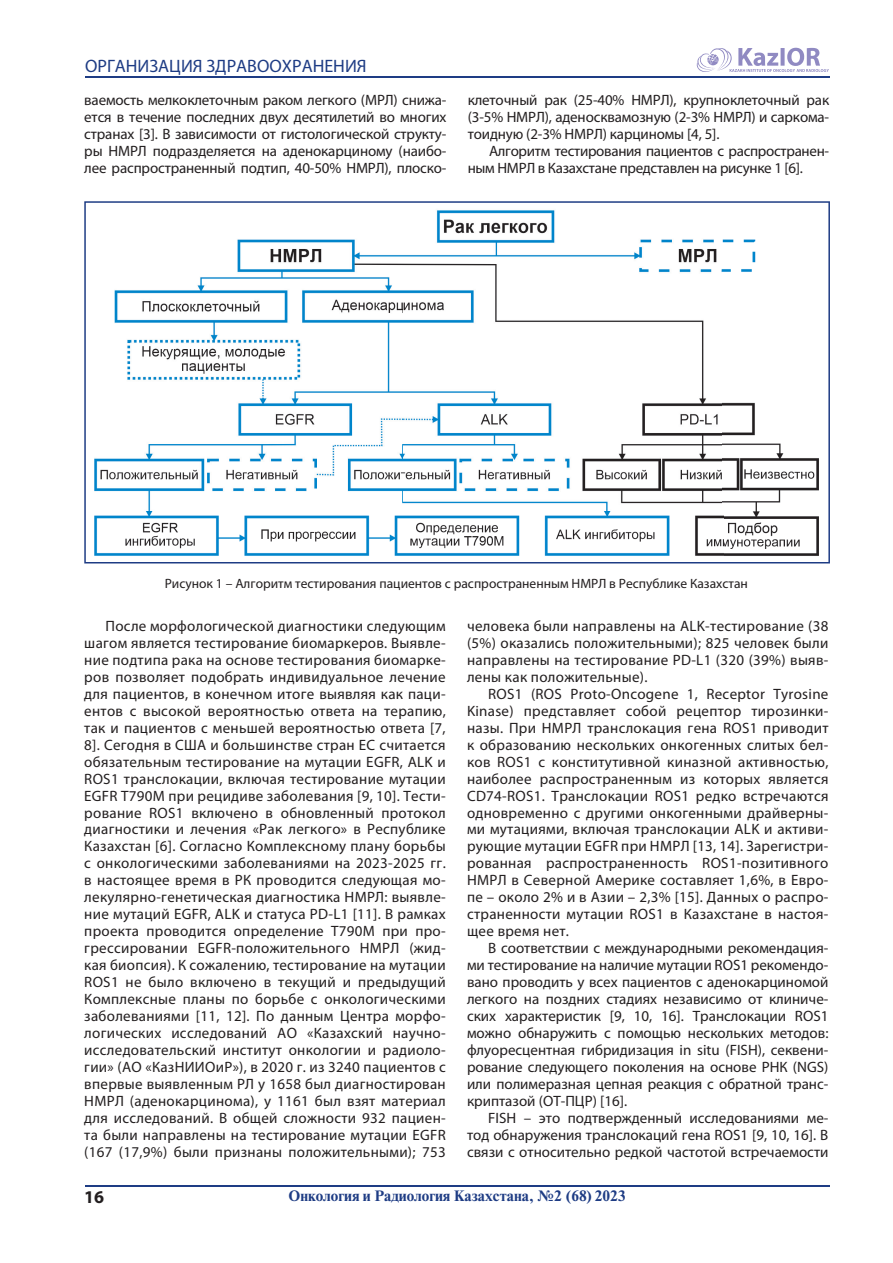
<style>
.page{position:relative;width:893px;height:1263px;background:#fff}
.page>*{position:absolute;margin:0;border:0;box-sizing:border-box;transform-origin:0 0}
.t1{font:18px "K Myriad Pro";color:#1e3c84}
.t2{font:700 18px "K Myriad Pro";color:#231f20}
.t3{font:15px/17px "K Myriad Pro";color:#231f20;text-align:justify}
.t4{font:15px/17px "K Myriad Pro";letter-spacing:-.02em;color:#231f20}
.t5{font:700 15px "DS Times";color:#1e3c84}
.t6{font:13.5px "K Myriad Pro";color:#231f20}
</style>
<div class="page">
<hr style="left:85px;top:76px;width:744px;height:1px;background:#1e3c84">
<hr style="left:85px;top:1186px;width:744px;height:1px;background:#1e3c84">
<svg style="left:697px;top:47px;width:132px;height:25px"></svg>
<svg style="left:84px;top:201px;width:746px;height:362px"></svg>
<p class="t1" style="left:85px;top:56px;width:283px">ОРГАНИЗАЦИЯ ЗДРАВООХРАНЕНИЯ</p>
<p class="t3" style="left:84px;top:92px;width:364px">ваемость мелкоклеточным раком легкого (МРЛ) снижа&shy;ется в течение последних двух десятилетий во многих странах [3]. В зависимости от гистологической структу&shy;ры НМРЛ подразделяется на аденокарциному (наибо&shy;лее распространенный подтип, 40-50% НМРЛ), плоско-</p>
<p class="t3" style="left:468px;top:92px;width:363px">клеточный рак (25-40% НМРЛ), крупноклеточный рак (3-5% НМРЛ), аденосквамозную (2-3% НМРЛ) и саркома&shy;тоидную (2-3% НМРЛ) карциномы [4, 5].</p>
<p class="t4" style="left:468px;top:142px;width:363px;text-indent:21px">Алгоритм тестирования пациентов с распространен&shy;ным НМРЛ в Казахстане представлен на рисунке 1 [6].</p>
<p class="t6" style="left:165px;top:576px;width:585px">Рисунок 1 – Алгоритм тестирования пациентов с распространенным НМРЛ в Республике Казахстан</p>
<p class="t3" style="left:84px;top:618px;width:363px;text-indent:21px">После морфологической диагностики следующим шагом является тестирование биомаркеров. Выявле&shy;ние подтипа рака на основе тестирования биомарке&shy;ров позволяет подобрать индивидуальное лечение для пациентов, в конечном итоге выявляя как паци&shy;ентов с высокой вероятностью ответа на терапию, так и пациентов с меньшей вероятностью ответа [7, 8]. Сегодня в США и большинстве стран ЕС считается обязательным тестирование на мутации EGFR, ALK и ROS1 транслокации, включая тестирование мутации EGFR T790M при рецидиве заболевания [9, 10]. Тести&shy;рование ROS1 включено в обновленный протокол диагностики и лечения «Рак легкого» в Республике Казахстан [6]. Согласно Комплексному плану борьбы с онкологическими заболеваниями на 2023-2025 гг. в настоящее время в РК проводится следующая мо&shy;лекулярно-генетическая диагностика НМРЛ: выявле&shy;ние мутаций EGFR, ALK и статуса PD-L1 [11]. В рамках проекта проводится определение Т790М при про&shy;грессировании EGFR-положительного НМРЛ (жид&shy;кая биопсия). К сожалению, тестирование на мутации ROS1 не было включено в текущий и предыдущий Комплексные планы по борьбе с онкологическими заболеваниями [11, 12]. По данным Центра морфо&shy;логических исследований АО «Казахский научно&shy;исследовательский институт онкологии и радиоло&shy;гии» (АО «КазНИИОиР»), в 2020 г. из 3240 пациентов с впервые выявленным РЛ у 1658 был диагностирован НМРЛ (аденокарцинома), у 1161 был взят материал для исследований. В общей сложности 932 пациен&shy;та были направлены на тестирование мутации EGFR (167 (17,9%) были признаны положительными); 753</p>
<p class="t3" style="left:467px;top:618px;width:363px">человека были направлены на ALK-тестирование (38 (5%) оказались положительными); 825 человек были направлены на тестирование PD-L1 (320 (39%) выяв&shy;лены как положительные).</p>
<p class="t3" style="left:467px;top:686px;width:363px;text-indent:21px">ROS1 (ROS Proto-Oncogene 1, Receptor Tyrosine Kinase) представляет собой рецептор тирозинки&shy;назы. При НМРЛ транслокация гена ROS1 приводит к образованию нескольких онкогенных слитых бел&shy;ков ROS1 с конститутивной киназной активностью, наиболее распространенным из которых является CD74-ROS1. Транслокации ROS1 редко встречаются одновременно с другими онкогенными драйверны&shy;ми мутациями, включая транслокации ALK и активи&shy;рующие мутации EGFR при НМРЛ [13, 14]. Зарегистри&shy;рованная распространенность ROS1-позитивного НМРЛ в Северной Америке составляет 1,6%, в Евро&shy;пе – около 2% и в Азии – 2,3% [15]. Данных о распро&shy;страненности мутации ROS1 в Казахстане в настоя&shy;щее время нет.</p>
<p class="t3" style="left:467px;top:940px;width:363px;text-indent:21px">В соответствии с международными рекомендация&shy;ми тестирование на наличие мутации ROS1 рекомендо&shy;вано проводить у всех пациентов с аденокарциномой легкого на поздних стадиях независимо от клиниче&shy;ских характеристик [9, 10, 16]. Транслокации ROS1 можно обнаружить с помощью нескольких методов: флуоресцентная гибридизация in situ (FISH), секвени&shy;рование следующего поколения на основе РНК (NGS) или полимеразная цепная реакция с обратной транс&shy;криптазой (ОТ-ПЦР) [16].</p>
<p class="t3" style="left:467px;top:1109px;width:363px;text-indent:21px">FISH – это подтвержденный исследованиями ме&shy;тод обнаружения транслокаций гена ROS1 [9, 10, 16]. В связи с относительно редкой частотой встречаемости</p>
<p class="t2" style="left:84px;top:1187px;width:21px">16</p>
<p class="t5" style="left:289px;top:1188px;width:339px">Онкология и Радиология Казахстана, №2 (68) 2023</p>
</div>
